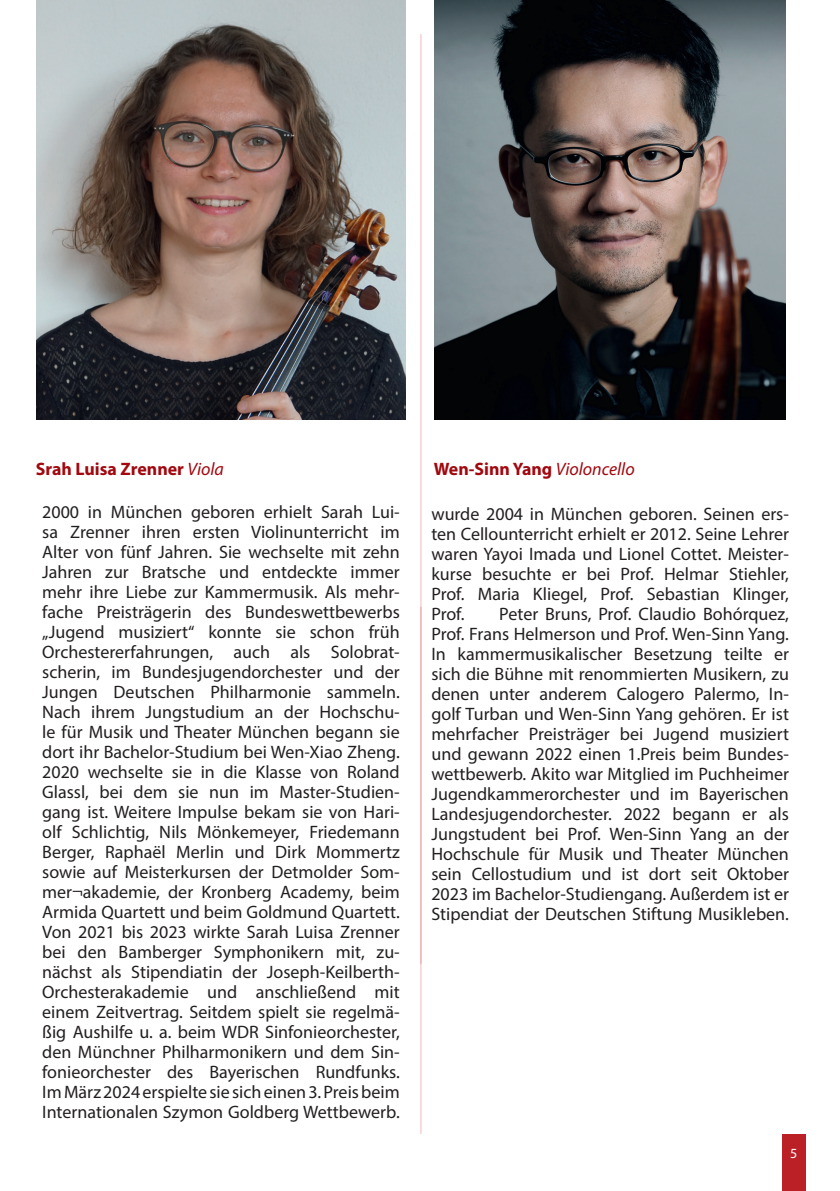
<style>
.page{position:relative;width:840px;height:1191px;background:#fff}
.page>*{position:absolute;margin:0;border:0;box-sizing:border-box;transform-origin:0 0}
.t1{font:18px/20px "Myriad Pro";color:#231f20;text-align:justify}
.t2{font:700 18px "Myriad Pro";color:#a1080f}
.t3{font:14px "Myriad Pro";color:#fff}
.s1{font-weight:400;font-style:italic}
</style>
<div class="page">
<div style="left:781px;top:1134px;width:23px;height:57px;background:#bc2027"></div>
<hr style="left:420px;top:34px;width:1px;height:1099px;background:#d1232a">
<img style="left:434px;top:0;width:351px;height:420px">
<img style="left:37px;top:0;width:368px;height:420px">
<p class="t2" style="left:36px;top:457px;width:189px">Srah Luisa Zrenner <span class="s1">Viola</span></p>
<p class="t1" style="left:42px;top:502px;width:359px">2000 in München geboren erhielt Sarah Lui&shy;sa Zrenner ihren ersten Violinunterricht im Alter von fünf Jahren. Sie wechselte mit zehn Jahren zur Bratsche und entdeckte immer mehr ihre Liebe zur Kammermusik. Als mehr&shy;fache Preisträgerin des Bundeswettbewerbs „Jugend musiziert“ konnte sie schon früh Orchestererfahrungen, auch als Solobrat&shy;scherin, im Bundesjugendorchester und der Jungen Deutschen Philharmonie sammeln.<br>Nach ihrem Jungstudium an der Hochschu&shy;le für Musik und Theater München begann sie dort ihr Bachelor-Studium bei Wen-Xiao Zheng.<br>2020 wechselte sie in die Klasse von Roland Glassl, bei dem sie nun im Master-Studien&shy;gang ist. Weitere Impulse bekam sie von Hari&shy;olf Schlichtig, Nils Mönkemeyer, Friedemann Berger, Raphaël Merlin und Dirk Mommertz sowie auf Meisterkursen der Detmolder Som&shy;mer¬akademie, der Kronberg Academy, beim Armida Quartett und beim Goldmund Quartett.<br>Von 2021 bis 2023 wirkte Sarah Luisa Zrenner bei den Bamberger Symphonikern mit, zu&shy;nächst als Stipendiatin der Joseph-Keilberth-Orchesterakademie und anschließend mit einem Zeitvertrag. Seitdem spielt sie regelmä&shy;ßig Aushilfe u. a. beim WDR Sinfonieorchester, den Münchner Philharmonikern und dem Sin&shy;fonieorchester des Bayerischen Rundfunks.<br>Im März 2024 erspielte sie sich einen 3. Preis beim Internationalen Szymon Goldberg Wettbewerb.</p>
<p class="t2" style="left:433px;top:457px;width:202px">Wen-Sinn Yang <span class="s1">Violoncello</span></p>
<p class="t1" style="left:431px;top:503px;width:359px">wurde 2004 in München geboren. Seinen ers&shy;ten Cellounterricht erhielt er 2012. Seine Lehrer waren Yayoi Imada und Lionel Cottet. Meister&shy;kurse besuchte er bei Prof. Helmar Stiehler, Prof. Maria Kliegel, Prof. Sebastian Klinger, Prof.</p>
<p class="t1" style="left:431px;top:603px;width:359px;text-indent:68px">Peter Bruns, Prof. Claudio Bohórquez, Prof. Frans Helmerson und Prof. Wen-Sinn Yang.<br>In kammermusikalischer Besetzung teilte er sich die Bühne mit renommierten Musikern, zu denen unter anderem Calogero Palermo, In&shy;golf Turban und Wen-Sinn Yang gehören. Er ist mehrfacher Preisträger bei Jugend musiziert und gewann 2022 einen 1.Preis beim Bundes&shy;wettbewerb. Akito war Mitglied im Puchheimer Jugendkammerorchester und im Bayerischen Landesjugendorchester. 2022 begann er als Jungstudent bei Prof. Wen-Sinn Yang an der Hochschule für Musik und Theater München sein Cellostudium und ist dort seit Oktober 2023 im Bachelor-Studiengang. Außerdem ist er Stipendiat der Deutschen Stiftung Musikleben.</p>
<p class="t3" style="left:789px;top:1144px;width:9px">5</p>
</div>
